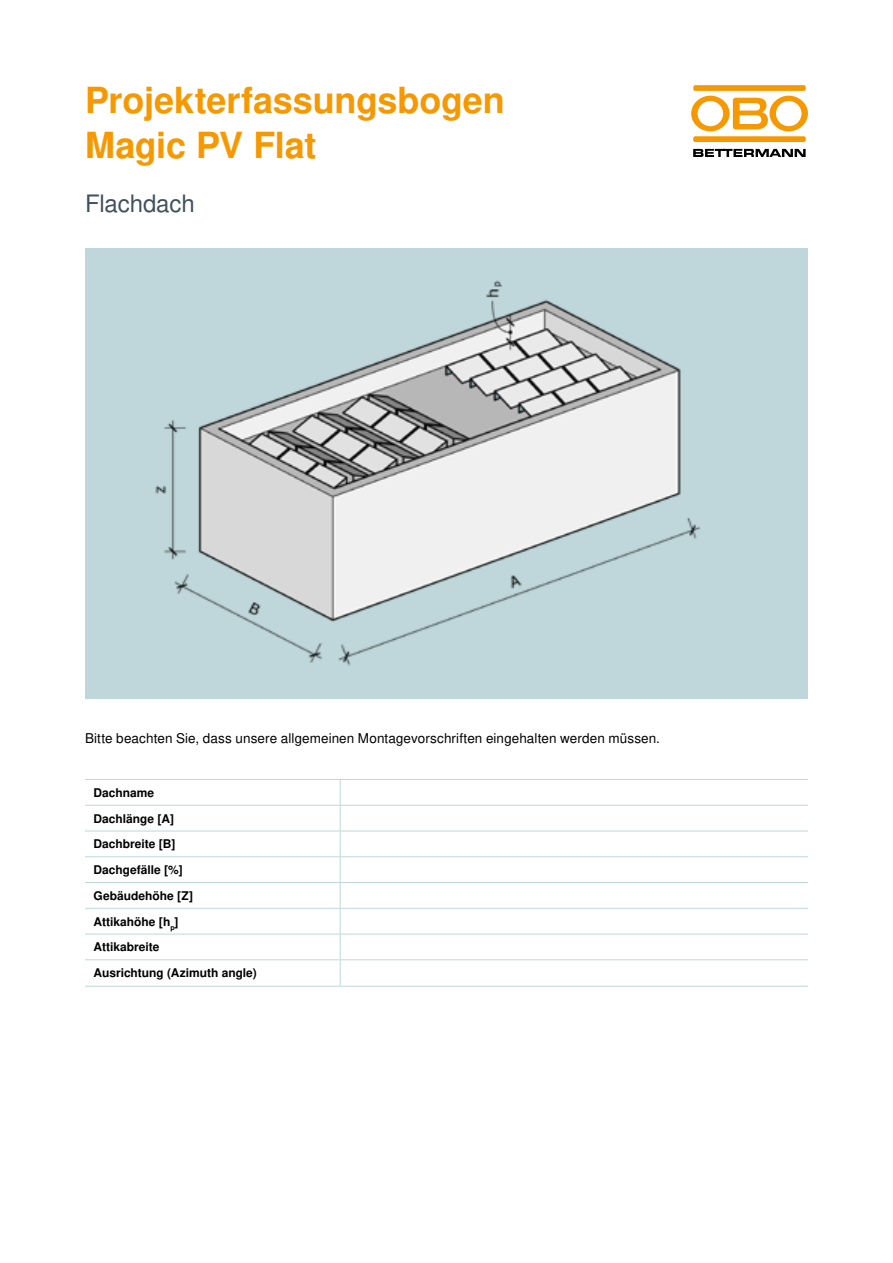
<style>
.page{position:relative;width:893px;height:1263px;background:#fff}
.page>*{position:absolute;margin:0;border:0;box-sizing:border-box;transform-origin:0 0}
.t1{font:700 36px/45px "Nimbus San L";color:#f69800}
.t2{font:24px "Nimbus San L";letter-spacing:-.005em;color:#41515d}
.t3{font:13.5px "Nimbus San L";letter-spacing:.01em;color:#000}
.t4{font:700 12px/25.8px "Nimbus San L";color:#000}
</style>
<div class="page">
<hr style="left:85px;top:779px;width:255px;height:1px;background:#bfd7da">
<hr style="left:340px;top:779px;width:468px;height:1px;background:#bfd7da">
<hr style="left:85px;top:805px;width:255px;height:1px;background:#bfd7da">
<hr style="left:340px;top:805px;width:468px;height:1px;background:#bfd7da">
<hr style="left:85px;top:831px;width:255px;height:1px;background:#bfd7da">
<hr style="left:340px;top:831px;width:468px;height:1px;background:#bfd7da">
<hr style="left:85px;top:856px;width:255px;height:1px;background:#bfd7da">
<hr style="left:340px;top:856px;width:468px;height:1px;background:#bfd7da">
<hr style="left:85px;top:882px;width:255px;height:1px;background:#bfd7da">
<hr style="left:340px;top:882px;width:468px;height:1px;background:#bfd7da">
<hr style="left:85px;top:908px;width:255px;height:1px;background:#bfd7da">
<hr style="left:340px;top:908px;width:468px;height:1px;background:#bfd7da">
<hr style="left:85px;top:934px;width:255px;height:1px;background:#bfd7da">
<hr style="left:340px;top:934px;width:468px;height:1px;background:#bfd7da">
<hr style="left:85px;top:959px;width:255px;height:1px;background:#bfd7da">
<hr style="left:340px;top:959px;width:468px;height:1px;background:#bfd7da">
<svg style="left:340px;top:780px;width:1px;height:206px"></svg>
<hr style="left:85px;top:986px;width:255px;height:1px;background:#bfd7da">
<hr style="left:340px;top:986px;width:468px;height:1px;background:#bfd7da">
<div style="left:85px;top:248px;width:723px;height:450px;background:#bfd7da"></div>
<img style="left:155px;top:280px;width:545px;height:386px">
<div style="left:693px;top:136px;width:113px;height:6px;background:#f69800;border-radius:2px"></div>
<svg style="left:691px;top:96px;width:117px;height:35px"></svg>
<div style="left:693px;top:85px;width:113px;height:6px;background:#f69800;border-radius:2px"></div>
<svg style="left:693px;top:149px;width:113px;height:8px"></svg>
<h1 class="t1" style="left:85px;top:79px;width:421px">Projekterfassungsbogen<br>Magic PV Flat</h1>
<h2 class="t2" style="left:85px;top:189px;width:111px">Flachdach</h2>
<p class="t3" style="left:85px;top:730px;width:576px">Bitte beachten Sie, dass unsere allgemeinen Montagevorschriften eingehalten werden müssen.</p>
<p class="t4" style="left:94px;top:780px;width:165px">Dachname<br>Dachlänge [A]<br>Dachbreite [B]<br>Dachgefälle [%]<br>Gebäudehöhe [Z]<br>Attikahöhe [h<sub>p</sub>]<br>Attikabreite<br>Ausrichtung (Azimuth angle)</p>
</div>
